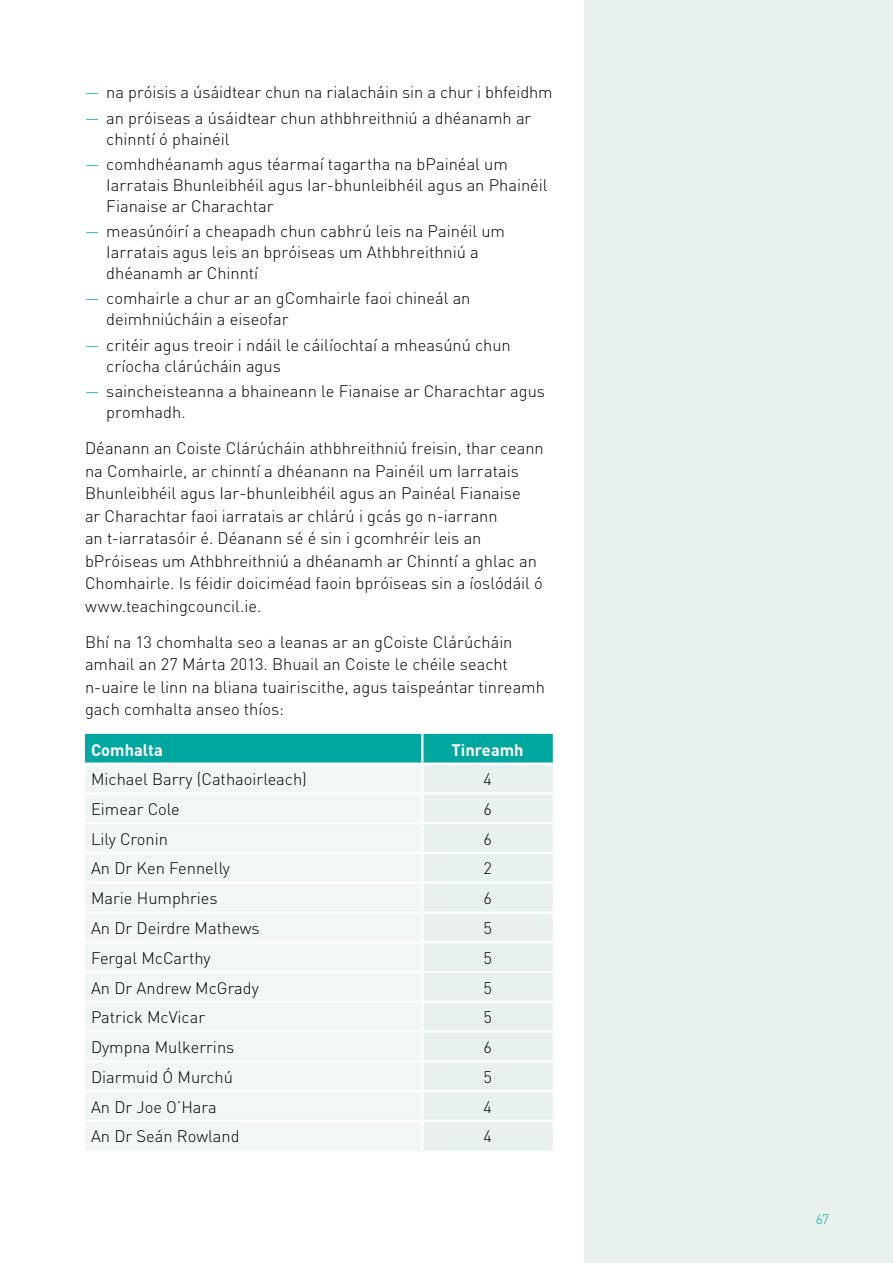
<style>
.page{position:relative;width:893px;height:1263px;background:#fff}
.page>*{position:absolute;margin:0;border:0;box-sizing:border-box;transform-origin:0 0}
.t1{font:300 16.5px/22.5px "DIN";color:#000}
.t2{font:700 16.5px "DIN";color:#fff}
.t3{font:300 13.5px "DIN";color:#00a79e}
.s1{color:#00a79e}
</style>
<div class="page">
<div style="left:585px;top:0;width:308px;height:1263px;background:#e8f1f0"></div>
<div style="left:85px;top:734px;width:468px;height:28px;background:#00a79e"></div>
<div style="left:85px;top:765px;width:336px;height:385px;background:#f2f7f6"></div>
<div style="left:423px;top:765px;width:130px;height:385px;background:#e8f1f0"></div>
<hr style="left:421px;top:734px;width:2px;height:28px;background:#fff">
<hr style="left:85px;top:792px;width:337px;height:2px;background:#fff">
<hr style="left:422px;top:792px;width:131px;height:2px;background:#fff">
<hr style="left:85px;top:822px;width:337px;height:2px;background:#fff">
<hr style="left:422px;top:822px;width:131px;height:2px;background:#fff">
<hr style="left:85px;top:852px;width:337px;height:2px;background:#fff">
<hr style="left:422px;top:852px;width:131px;height:2px;background:#fff">
<hr style="left:85px;top:881px;width:337px;height:3px;background:#fff">
<hr style="left:422px;top:881px;width:131px;height:3px;background:#fff">
<hr style="left:85px;top:911px;width:337px;height:3px;background:#fff">
<hr style="left:422px;top:911px;width:131px;height:3px;background:#fff">
<hr style="left:85px;top:941px;width:337px;height:2px;background:#fff">
<hr style="left:422px;top:941px;width:131px;height:2px;background:#fff">
<hr style="left:85px;top:971px;width:337px;height:2px;background:#fff">
<hr style="left:422px;top:971px;width:131px;height:2px;background:#fff">
<hr style="left:85px;top:1001px;width:337px;height:2px;background:#fff">
<hr style="left:422px;top:1001px;width:131px;height:2px;background:#fff">
<hr style="left:85px;top:1030px;width:337px;height:3px;background:#fff">
<hr style="left:422px;top:1030px;width:131px;height:3px;background:#fff">
<hr style="left:85px;top:1060px;width:337px;height:2px;background:#fff">
<hr style="left:422px;top:1060px;width:131px;height:2px;background:#fff">
<hr style="left:85px;top:1090px;width:337px;height:2px;background:#fff">
<hr style="left:422px;top:1090px;width:131px;height:2px;background:#fff">
<hr style="left:85px;top:1120px;width:337px;height:2px;background:#fff">
<hr style="left:422px;top:1120px;width:131px;height:2px;background:#fff">
<p class="t1" style="left:85px;top:81px;width:469px"><span class="s1">—</span> na próisis a úsáidtear chun na rialacháin sin a chur i bhfeidhm</p>
<p class="t1" style="left:106px;top:107px;width:427px;line-height:21px;text-indent:-21px"><span class="s1">—</span> an próiseas a úsáidtear chun athbhreithniú a dhéanamh ar chinntí ó phainéil</p>
<p class="t1" style="left:106px;top:153px;width:443px;line-height:21px;text-indent:-21px"><span class="s1">—</span> comhdhéanamh agus téarmaí tagartha na bPainéal um<br>Iarratais Bhunleibhéil agus Iar-bhunleibhéil agus an Phainéil<br>Fianaise ar Charachtar</p>
<p class="t1" style="left:106px;top:220px;width:400px;line-height:21px;text-indent:-21px"><span class="s1">—</span> measúnóirí a cheapadh chun cabhrú leis na Painéil um<br>Iarratais agus leis an bpróiseas um Athbhreithniú a dhéanamh ar Chinntí</p>
<p class="t1" style="left:106px;top:288px;width:366px;line-height:21px;text-indent:-21px"><span class="s1">—</span> comhairle a chur ar an gComhairle faoi chineál an deimhniúcháin a eiseofar</p>
<p class="t1" style="left:106px;top:334px;width:406px;line-height:21px;text-indent:-21px"><span class="s1">—</span> critéir agus treoir i ndáil le cáilíochtaí a mheasúnú chun críocha clárúcháin agus</p>
<p class="t1" style="left:106px;top:380px;width:440px;line-height:21px;text-indent:-21px"><span class="s1">—</span> saincheisteanna a bhaineann le Fianaise ar Charachtar agus promhadh.</p>
<p class="t1" style="left:85px;top:437px;width:460px">Déanann an Coiste Clárúcháin athbhreithniú freisin, thar ceann na Comhairle, ar chinntí a dhéanann na Painéil um Iarratais Bhunleibhéil agus Iar-bhunleibhéil agus an Painéal Fianaise<br>ar Charachtar faoi iarratais ar chlárú i gcás go n-iarrann<br>an t-iarratasóir é. Déanann sé é sin i gcomhréir leis an bPróiseas um Athbhreithniú a dhéanamh ar Chinntí a ghlac an Chomhairle. Is féidir doiciméad faoin bpróiseas sin a íoslódáil ó www.teachingcouncil.ie.</p>
<p class="t1" style="left:85px;top:630px;width:461px">Bhí na 13 chomhalta seo a leanas ar an gCoiste Clárúcháin amhail an 27 Márta 2013. Bhuail an Coiste le chéile seacht n-uaire le linn na bliana tuairiscithe, agus taispeántar tinreamh gach comhalta anseo thíos:</p>
<p class="t2" style="left:91px;top:739px;width:73px">Comhalta</p>
<p class="t2" style="left:452px;top:739px;width:74px">Tinreamh</p>
<p class="t1" style="left:91px;top:768px;width:217px">Michael Barry (Cathaoirleach)</p>
<p class="t1" style="left:483px;top:768px;width:10px">4</p>
<p class="t1" style="left:91px;top:798px;width:90px">Eimear Cole</p>
<p class="t1" style="left:483px;top:798px;width:10px">6</p>
<p class="t1" style="left:91px;top:827px;width:79px">Lily Cronin</p>
<p class="t1" style="left:483px;top:827px;width:10px">6</p>
<p class="t1" style="left:91px;top:857px;width:140px">An Dr Ken Fennelly</p>
<p class="t1" style="left:483px;top:857px;width:10px">2</p>
<p class="t1" style="left:91px;top:887px;width:128px">Marie Humphries</p>
<p class="t1" style="left:483px;top:887px;width:10px">6</p>
<p class="t1" style="left:91px;top:917px;width:170px">An Dr Deirdre Mathews</p>
<p class="t1" style="left:483px;top:917px;width:10px">5</p>
<p class="t1" style="left:91px;top:946px;width:121px">Fergal McCarthy</p>
<p class="t1" style="left:483px;top:946px;width:10px">5</p>
<p class="t1" style="left:91px;top:976px;width:169px">An Dr Andrew McGrady</p>
<p class="t1" style="left:483px;top:976px;width:10px">5</p>
<p class="t1" style="left:91px;top:1006px;width:116px">Patrick McVicar</p>
<p class="t1" style="left:483px;top:1006px;width:10px">5</p>
<p class="t1" style="left:91px;top:1036px;width:145px">Dympna Mulkerrins</p>
<p class="t1" style="left:483px;top:1036px;width:10px">6</p>
<p class="t1" style="left:91px;top:1065px;width:143px">Diarmuid Ó Murchú</p>
<p class="t1" style="left:483px;top:1065px;width:10px">5</p>
<p class="t1" style="left:91px;top:1095px;width:127px">An Dr Joe O’Hara</p>
<p class="t1" style="left:483px;top:1095px;width:10px">4</p>
<p class="t1" style="left:91px;top:1125px;width:150px">An Dr Seán Rowland</p>
<p class="t1" style="left:483px;top:1125px;width:10px">4</p>
<p class="t3" style="left:816px;top:1210px;width:15px">67</p>
</div>
